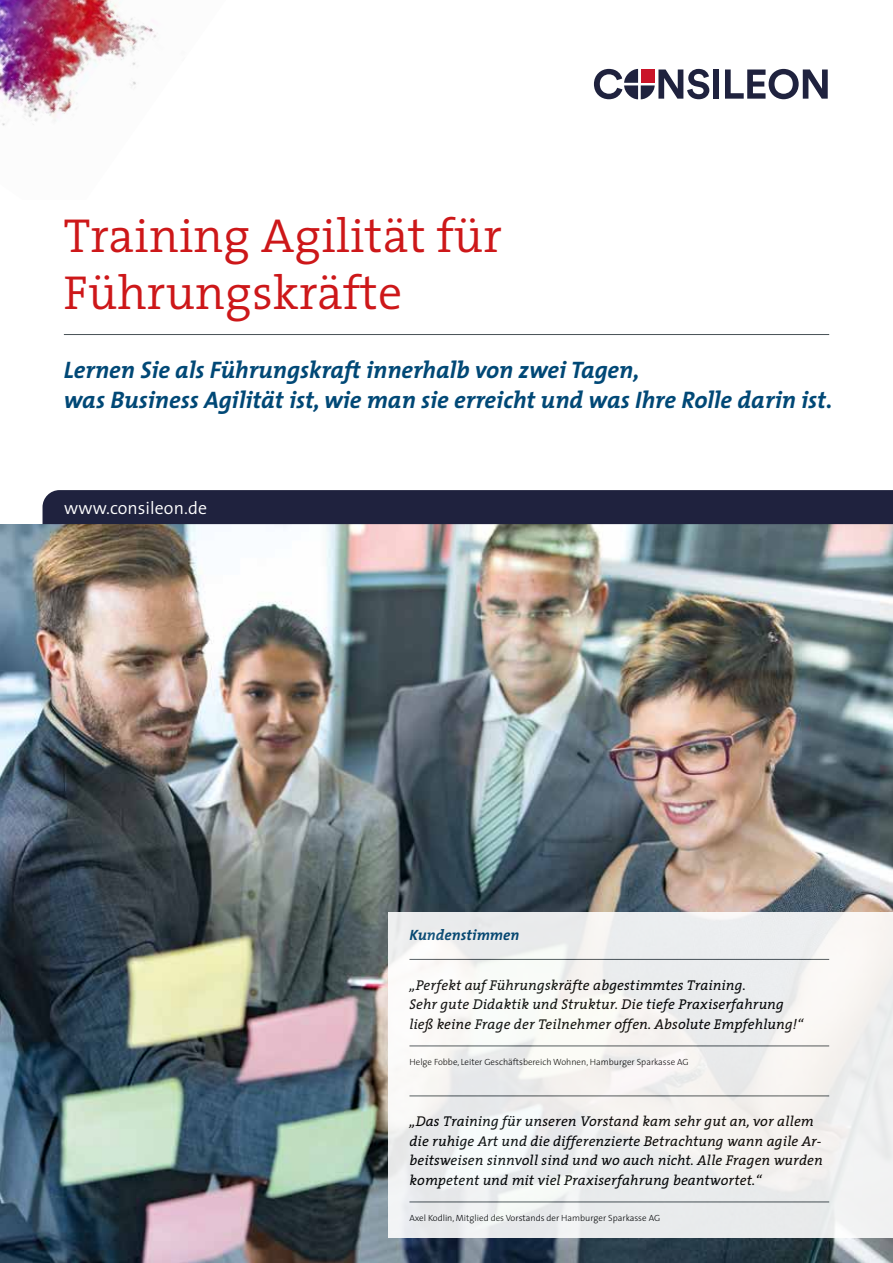
<style>
.page{position:relative;width:893px;height:1263px;background:#fff}
.page>*{position:absolute;margin:0;border:0;box-sizing:border-box;transform-origin:0 0}
.t1{font:300 48px/57px "The Serif";letter-spacing:.005em;color:#cd1719}
.t2{font:italic 700 24px/30px "The Mix";color:#004876}
.t3{font:300 17.85px "The Sans";letter-spacing:.005em;color:#fff}
.t4{font:italic 700 15px "The Mix";letter-spacing:.005em;color:#004876}
.t5{font:italic 14.25px/19.5px "The Serif";letter-spacing:.01em;color:#000}
.t6{font:300 9px "The Sans";color:#000}
</style>
<div class="page">
<div style="left:713px;top:69px;width:6px;height:30px;background:#1f223e"></div>
<svg style="left:725px;top:69px;width:103px;height:30px"></svg>
<svg style="left:594px;top:69px;width:115px;height:30px"></svg>
<img style="left:0;top:0;width:157px;height:126px">
<img style="left:0;top:524px;width:893px;height:739px">
<div style="left:388px;top:912px;width:505px;height:325px;background:#f1f0ef"></div>
<hr style="left:409px;top:959px;width:420px;height:1px;background:#485156">
<hr style="left:409px;top:1045px;width:420px;height:1px;background:#485156">
<hr style="left:409px;top:1095px;width:420px;height:1px;background:#485156">
<hr style="left:409px;top:1201px;width:420px;height:1px;background:#485156">
<hr style="left:64px;top:334px;width:765px;height:1px;background:#485156">
<div style="left:43px;top:490px;width:850px;height:34px;background:#1f223e"></div>
<h1 class="t1" style="left:64px;top:205px;width:439px">Training Agilität für<br>Führungskräfte</h1>
<h2 class="t2" style="left:64px;top:354px;width:770px">Lernen Sie als Führungskraft innerhalb von zwei Tagen,<br>was Business Agilität ist, wie man sie erreicht und was Ihre Rolle darin ist.</h2>
<p class="t3" style="left:64px;top:493px;width:144px">www.consileon.de</p>
<p class="t4" style="left:409px;top:922px;width:112px">Kundenstimmen</p>
<p class="t5" style="left:409px;top:974px;width:395px">„Perfekt auf Führungskräfte abgestimmtes Training.<br>Sehr gute Didaktik und Struktur. Die tiefe Praxiserfahrung ließ keine Frage der Teilnehmer offen. Absolute Empfehlung!“</p>
<p class="t6" style="left:409px;top:1054px;width:281px">Helge Fobbe, Leiter Geschäftsbereich Wohnen, Hamburger Sparkasse AG</p>
<p class="t5" style="left:409px;top:1111px;width:415px">„Das Training für unseren Vorstand kam sehr gut an, vor allem die ruhige Art und die differenzierte Betrachtung wann agile Ar&shy;beitsweisen sinnvoll sind und wo auch nicht. Alle Fragen wurden kompetent und mit viel Praxiserfahrung beantwortet.“</p>
<p class="t6" style="left:409px;top:1210px;width:252px">Axel Kodlin, Mitglied des Vorstands der Hamburger Sparkasse AG</p>
</div>
